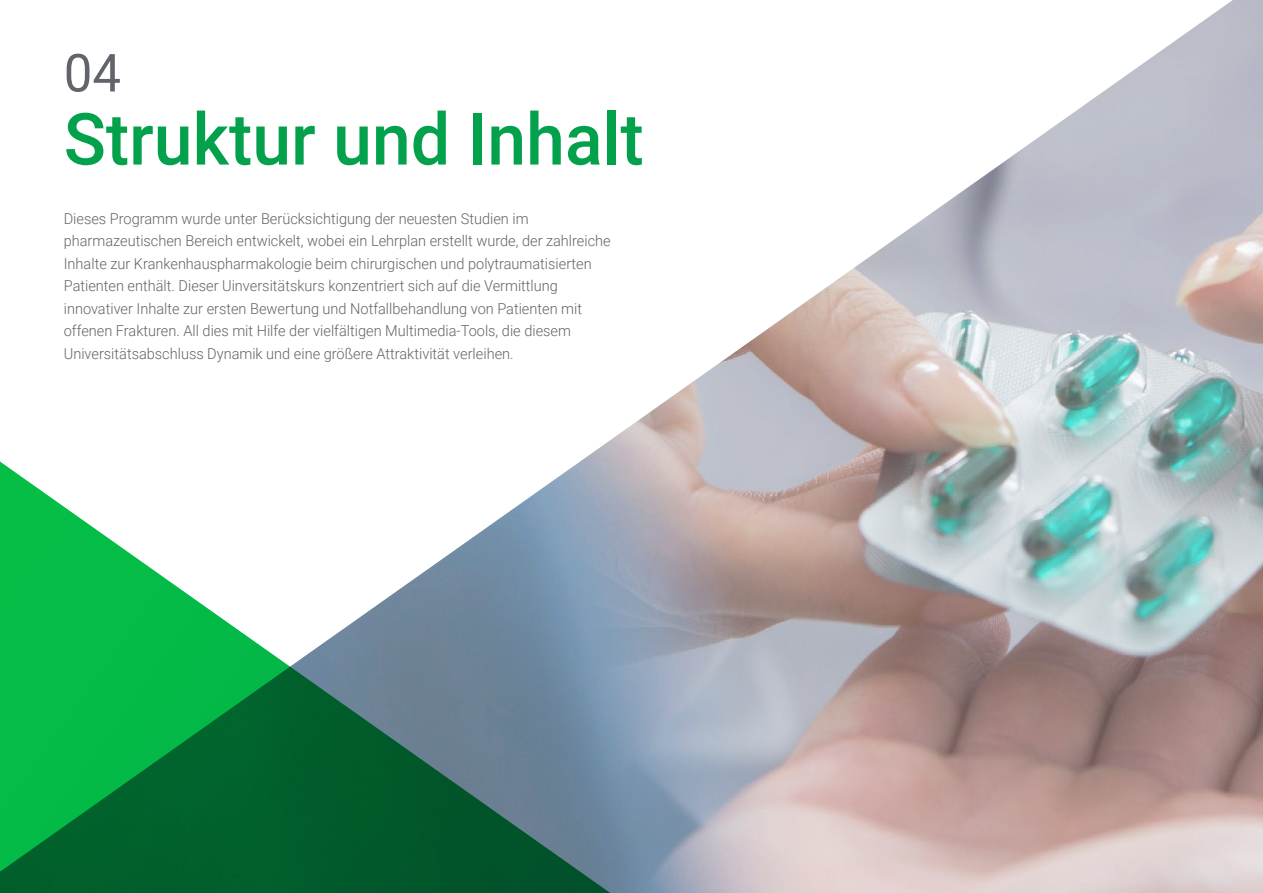
<style>
.page{position:relative;width:1263px;height:893px;background:#fff}
.page>*{position:absolute;margin:0;border:0;box-sizing:border-box;transform-origin:0 0}
.t1{font:500 72px "Roboto";color:#04a14d}
.t2{font:52.5px "Roboto";color:#61646a}
.t3{font:300 15px/22.5px "Roboto";color:#61646a}
</style>
<div class="page">
<img style="left:602px;top:0;width:661px;height:893px">
<svg style="left:0;top:446px;width:640px;height:447px"></svg>
<h2 class="t2" style="left:64px;top:36px;width:59px">04</h2>
<h1 class="t1" style="left:64px;top:89px;width:581px">Struktur und Inhalt</h1>
<p class="t3" style="left:64px;top:207px;width:548px">Dieses Programm wurde unter Berücksichtigung der neuesten Studien im pharmazeutischen Bereich entwickelt, wobei ein Lehrplan erstellt wurde, der zahlreiche Inhalte zur Krankenhauspharmakologie beim chirurgischen und polytraumatisierten Patienten enthält. Dieser Uinversitätskurs konzentriert sich auf die Vermittlung innovativer Inhalte zur ersten Bewertung und Notfallbehandlung von Patienten mit offenen Frakturen. All dies mit Hilfe der vielfältigen Multimedia-Tools, die diesem Universitätsabschluss Dynamik und eine größere Attraktivität verleihen.</p>
</div>
